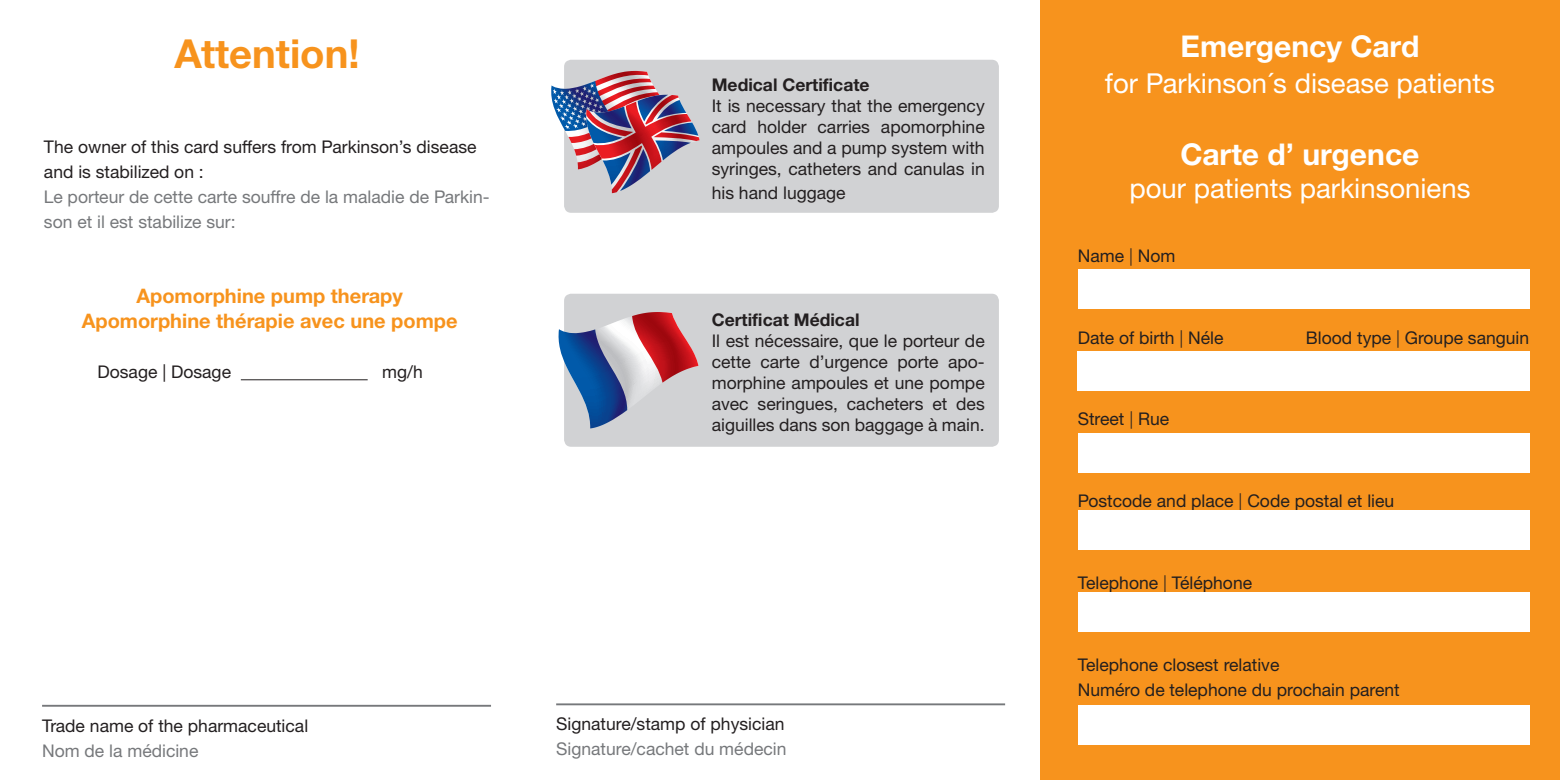
<style>
.page{position:relative;width:1560px;height:780px;background:#fff}
.page>*{position:absolute;margin:0;border:0;box-sizing:border-box;transform-origin:0 0}
.t1{font:700 40px "Helvetica Neue LTCYR";color:#f7931d}
.t2{font:700 30px "Helvetica Neue LTCYR";color:#fff}
.t3{font:27.5px "Helvetica Neue LTW1 G";color:#fff}
.t4{font:700 20px "Helvetica Neue LTCYR";color:#f7931d}
.t5{font:17.5px/21px "Helvetica Neue LTW1 G";color:#231f20}
.t6{font:17.5px/25px "Helvetica Neue LTW1 G";color:#76787b}
.t7{font:700 17.5px "Helvetica Neue LTCYR";color:#231f20}
.s1{font-family:"Helvetica Neue";font-weight:300}
</style>
<div class="page">
<div style="left:564px;top:294px;width:434px;height:152px;background:#d1d2d4;border-radius:7px"></div>
<div style="left:564px;top:60px;width:434px;height:153px;background:#d1d2d4;border-radius:7px"></div>
<div style="left:1039px;top:0;width:520px;height:780px;background:#f7931d"></div>
<div style="left:1077px;top:269px;width:452px;height:39px;background:#fff"></div>
<div style="left:1076px;top:351px;width:453px;height:39px;background:#fff"></div>
<div style="left:1077px;top:433px;width:452px;height:40px;background:#fff"></div>
<div style="left:1077px;top:510px;width:452px;height:39px;background:#fff"></div>
<div style="left:1077px;top:592px;width:452px;height:39px;background:#fff"></div>
<div style="left:1077px;top:705px;width:451px;height:40px;background:#fff"></div>
<svg style="left:551px;top:71px;width:148px;height:122px"></svg>
<svg style="left:558px;top:312px;width:140px;height:116px"></svg>
<hr style="left:556px;top:703px;width:449px;height:2px;background:#76787b">
<hr style="left:42px;top:704px;width:449px;height:2px;background:#76787b">
<hr style="left:241px;top:379px;width:126px;height:1px;background:#231f20">
<p class="t1" style="left:174px;top:29px;width:186px">Attention!</p>
<p class="t5" style="left:44px;top:134px;width:434px;line-height:25px">The owner of this card suffers from Parkinson’s disease and is stabilized on :</p>
<p class="t6" style="left:44px;top:184px;width:447px">Le porteur de cette carte souffre de la maladie de Parkin&shy;son et il est stabilize sur:</p>
<p class="t4" style="left:136px;top:283px;width:268px">Apomorphine pump therapy</p>
<p class="t4" style="left:82px;top:308px;width:377px">Apomorphine thérapie avec une pompe</p>
<p class="t5" style="left:97px;top:361px;width:135px">Dosage | Dosage</p>
<p class="t5" style="left:382px;top:361px;width:42px">mg/h</p>
<p class="t7" style="left:711px;top:73px;width:159px">Medical Certificate</p>
<p class="t5" style="left:711px;top:95px;width:274px;text-align:justify">It is necessary that the emergency card holder carries apomorphine ampoules and a pump system with syringes, catheters and canulas in</p>
<p class="t5" style="left:711px;top:182px;width:135px">his hand luggage</p>
<p class="t7" style="left:711px;top:309px;width:149px">Certificat Médical</p>
<p class="t5" style="left:711px;top:330px;width:274px;text-align:justify">Il est nécessaire, que le porteur de cette carte d’urgence porte apo&shy;morphine ampoules et une pompe avec seringues, cacheters et des aiguilles dans son baggage à main.</p>
<p class="t5" style="left:42px;top:714px;width:267px">Trade name of the pharmaceutical</p>
<p class="t6" style="left:42px;top:737px;width:158px">Nom de la médicine</p>
<p class="t5" style="left:556px;top:713px;width:230px">Signature/stamp of physician</p>
<p class="t6" style="left:556px;top:736px;width:232px">Signature/cachet du médecin</p>
<p class="t2" style="left:1180px;top:28px;width:240px">Emergency Card</p>
<p class="t3" style="left:1104px;top:66px;width:391px">for Parkinson´s disease patients</p>
<p class="t2" style="left:1180px;top:136px;width:240px">Carte d’ urgence</p>
<p class="t3" style="left:1129px;top:171px;width:342px">pour patients parkinsoniens</p>
<p class="t5" style="left:1077px;top:245px;width:99px">Name <span class="s1">|</span> Nom</p>
<p class="t5" style="left:1077px;top:327px;width:147px">Date of birth <span class="s1">|</span> Néle</p>
<p class="t5" style="left:1305px;top:327px;width:225px">Blood type <span class="s1">|</span> Groupe sanguin</p>
<p class="t5" style="left:1077px;top:408px;width:93px">Street <span class="s1">|</span> Rue</p>
<p class="t5" style="left:1077px;top:490px;width:318px">Postcode and place <span class="s1">|</span> Code postal et lieu</p>
<p class="t5" style="left:1077px;top:572px;width:176px">Telephone <span class="s1">|</span> Téléphone</p>
<p class="t5" style="left:1077px;top:651px;width:323px;line-height:25px">Telephone closest relative<br>Numéro de telephone du prochain parent</p>
</div>
